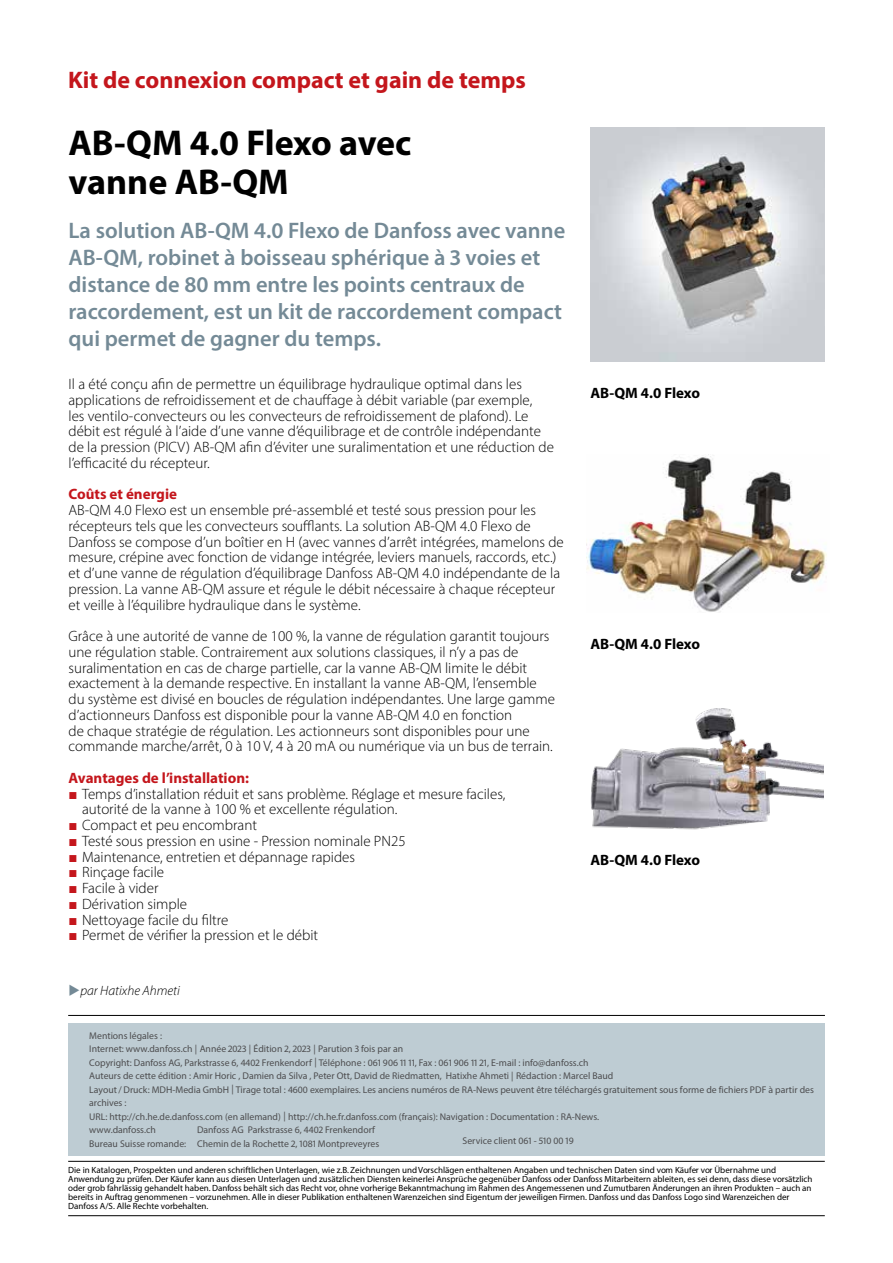
<style>
.page{position:relative;width:893px;height:1263px;background:#fff}
.page>*{position:absolute;margin:0;border:0;box-sizing:border-box;transform-origin:0 0}
.t1{font:700 36px/39px "Myriad Pro";color:#000}
.t2{font:700 24px "Myriad Pro";color:#c4161c}
.t3{font:600 22.5px/27px "Myriad Pro";color:#748a96}
.t4{font:300 15px/15.8px "Myriad Pro";color:#000}
.t5{font:700 15px "Myriad Pro";color:#c4161c}
.t6{font:700 15px "Myriad Pro";letter-spacing:-.005em;color:#000}
.t7{font:italic 300 13.5px "Myriad Pro";color:#000}
.t8{font:9.75px/13.5px "Myriad Pro";color:#4d4d4f}
.t9{font:9px/9px "Myriad Pro";color:#000}
.s1{font-family:"Arial";font-weight:400;color:#c4161c}
</style>
<div class="page">
<hr style="left:68px;top:1015px;width:757px;height:1px;background:#000">
<div style="left:68px;top:1023px;width:757px;height:132px;background:#beccd3"></div>
<hr style="left:68px;top:1161px;width:757px;height:1px;background:#000">
<hr style="left:68px;top:1215px;width:757px;height:1px;background:#000">
<img style="left:590px;top:128px;width:234px;height:234px">
<img style="left:590px;top:708px;width:234px;height:122px">
<img style="left:587px;top:456px;width:240px;height:156px">
<h2 class="t2" style="left:68px;top:65px;width:459px">Kit de connexion compact et gain de temps</h2>
<h1 class="t1" style="left:68px;top:122px;width:345px">AB-QM 4.0 Flexo avec vanne AB-QM</h1>
<h3 class="t3" style="left:69px;top:217px;width:498px">La solution AB-QM 4.0 Flexo de Danfoss avec vanne AB-QM, robinet à boisseau sphérique à 3 voies et distance de 80 mm entre les points centraux de raccordement, est un kit de raccordement compact qui permet de gagner du temps.</h3>
<p class="t4" style="left:69px;top:376px;width:487px">Il a été conçu afin de permettre un équilibrage hydraulique optimal dans les applications de refroidissement et de chauffage à débit variable (par exemple,<br>les ventilo-convecteurs ou les convecteurs de refroidissement de plafond). Le débit est régulé à l’aide d’une vanne d’équilibrage et de contrôle indépendante de la pression (PICV) AB-QM afin d’éviter une suralimentation et une réduction de l’efficacité du récepteur.</p>
<p class="t5" style="left:69px;top:485px;width:110px">Coûts et énergie</p>
<p class="t4" style="left:69px;top:502px;width:497px">AB-QM 4.0 Flexo est un ensemble pré-assemblé et testé sous pression pour les récepteurs tels que les convecteurs soufflants. La solution AB-QM 4.0 Flexo de Danfoss se compose d’un boîtier en H (avec vannes d’arrêt intégrées, mamelons de mesure, crépine avec fonction de vidange intégrée, leviers manuels, raccords, etc.) et d’une vanne de régulation d’équilibrage Danfoss AB-QM 4.0 indépendante de la pression. La vanne AB-QM assure et régule le débit nécessaire à chaque récepteur et veille à l’équilibre hydraulique dans le système.</p>
<p class="t4" style="left:69px;top:628px;width:488px">Grâce à une autorité de vanne de 100 %, la vanne de régulation garantit toujours une régulation stable. Contrairement aux solutions classiques, il n’y a pas de suralimentation en cas de charge partielle, car la vanne AB-QM limite le débit exactement à la demande respective. En installant la vanne AB-QM, l’ensemble du système est divisé en boucles de régulation indépendantes. Une large gamme d’actionneurs Danfoss est disponible pour la vanne AB-QM 4.0 en fonction<br>de chaque stratégie de régulation. Les actionneurs sont disponibles pour une commande marche/arrêt, 0 à 10 V, 4 à 20 mA ou numérique via un bus de terrain.</p>
<p class="t5" style="left:69px;top:768px;width:182px">Avantages de l’installation:</p>
<p class="t4" style="left:82px;top:786px;width:425px;text-indent:-14px"><span class="s1">■</span> Temps d’installation réduit et sans problème. Réglage et mesure faciles, autorité de la vanne à 100 % et excellente régulation.</p>
<p class="t4" style="left:69px;top:817px;width:190px"><span class="s1">■</span> Compact et peu encombrant</p>
<p class="t4" style="left:69px;top:833px;width:339px"><span class="s1">■</span> Testé sous pression en usine - Pression nominale PN25</p>
<p class="t4" style="left:69px;top:849px;width:288px"><span class="s1">■</span> Maintenance, entretien et dépannage rapides</p>
<p class="t4" style="left:69px;top:864px;width:97px"><span class="s1">■</span> Rinçage facile</p>
<p class="t4" style="left:69px;top:880px;width:91px"><span class="s1">■</span> Facile à vider</p>
<p class="t4" style="left:69px;top:896px;width:120px"><span class="s1">■</span> Dérivation simple</p>
<p class="t4" style="left:69px;top:912px;width:161px"><span class="s1">■</span> Nettoyage facile du filtre</p>
<p class="t4" style="left:69px;top:927px;width:251px"><span class="s1">■</span> Permet de vérifier la pression et le débit</p>
<p class="t7" style="left:80px;top:982px;width:101px">par Hatixhe Ahmeti</p>
<p class="t6" style="left:590px;top:383px;width:111px">AB-QM 4.0 Flexo</p>
<p class="t6" style="left:590px;top:634px;width:111px">AB-QM 4.0 Flexo</p>
<p class="t6" style="left:590px;top:850px;width:111px">AB-QM 4.0 Flexo</p>
<p class="t8" style="left:89px;top:1029px;width:726px">Mentions légales :<br>Internet: www.danfoss.ch | Année 2023 | Édition 2, 2023 | Parution 3 fois par an<br>Copyright: Danfoss AG, Parkstrasse 6, 4402 Frenkendorf | Téléphone : 061 906 11 11, Fax : 061 906 11 21, E-mail : info@danfoss.ch<br>Auteurs de cette édition : Amir Horic , Damien da Silva , Peter Ott, David de Riedmatten, Hatixhe Ahmeti | Rédaction : Marcel Baud<br>Layout / Druck: MDH-Media GmbH | Tirage total : 4600 exemplaires. Les anciens numéros de RA-News peuvent être téléchargés gratuitement sous forme de fichiers PDF à partir des archives :<br>URL: http://ch.he.de.danfoss.com (en allemand) | http://ch.he.fr.danfoss.com (français): Navigation : Documentation : RA-News.<br>www.danfoss.ch</p>
<p class="t8" style="left:197px;top:1123px;width:180px">Danfoss AG Parkstrasse 6, 4402 Frenkendorf</p>
<p class="t8" style="left:463px;top:1134px;width:113px">Service client 061 - 510 00 19</p>
<p class="t8" style="left:89px;top:1137px;width:291px">Bureau Suisse romande: Chemin de la Rochette 2, 1081 Montpreveyres</p>
<p class="t9" style="left:68px;top:1166px;width:746px">Die in Katalogen, Prospekten und anderen schriftlichen Unterlagen, wie z.B. Zeichnungen und Vorschlägen enthaltenen Angaben und technischen Daten sind vom Käufer vor Übernahme und Anwendung zu prüfen. Der Käufer kann aus diesen Unterlagen und zusätzlichen Diensten keinerlei Ansprüche gegenüber Danfoss oder Danfoss Mitarbeitern ableiten, es sei denn, dass diese vorsätzlich oder grob fahrlässig gehandelt haben. Danfoss behält sich das Recht vor, ohne vorherige Bekanntmachung im Rahmen des Angemessenen und Zumutbaren Änderungen an ihren Produkten – auch an bereits in Auftrag genommenen – vorzunehmen. Alle in dieser Publikation enthaltenen Warenzeichen sind Eigentum der jeweiligen Firmen. Danfoss und das Danfoss Logo sind Warenzeichen der Danfoss A/S. Alle Rechte vorbehalten.</p>
</div>
